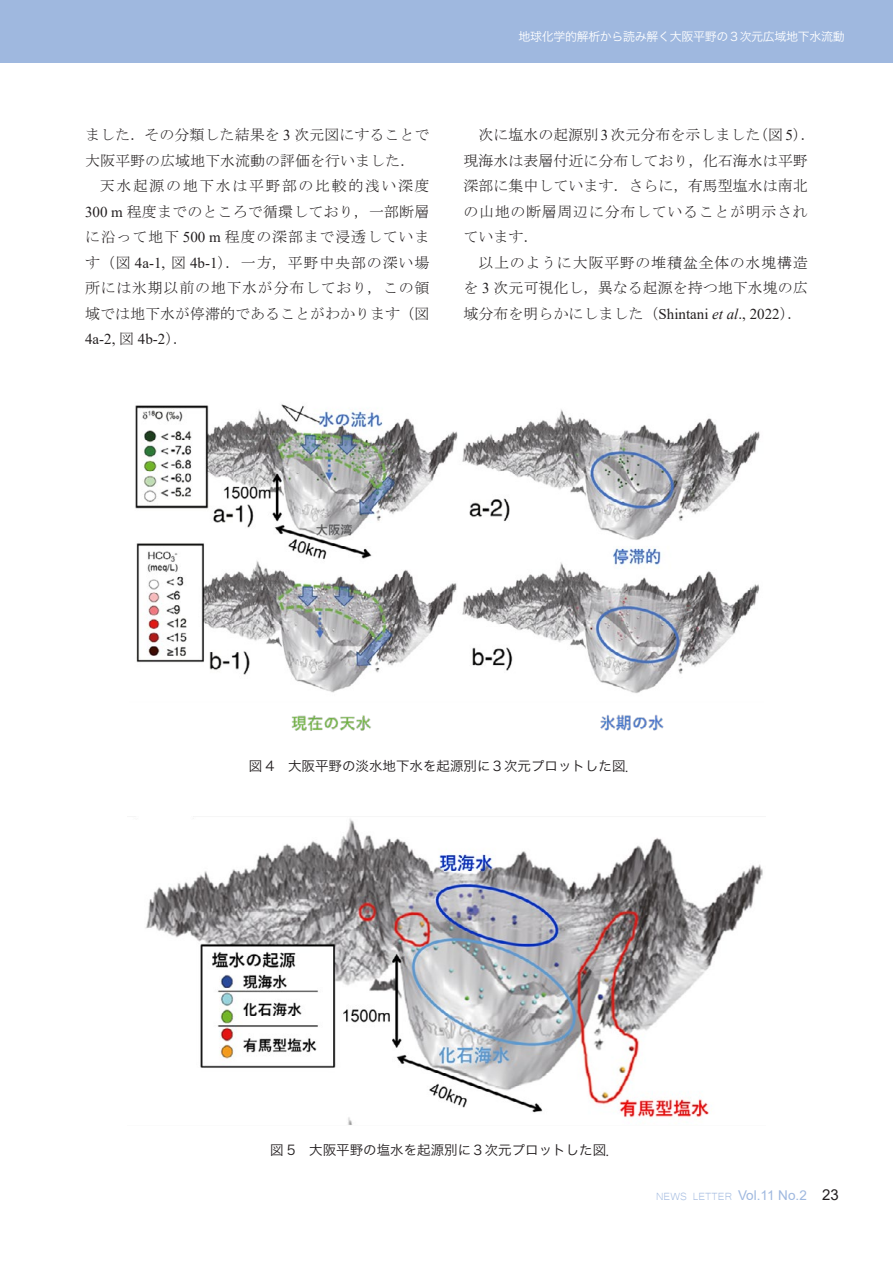
<style>
.page{position:relative;width:893px;height:1263px;background:#fff}
.page>*{position:absolute;margin:0;border:0;box-sizing:border-box;transform-origin:0 0}
.t1{font:15px/25.5px "MS Mincho";color:#231f20}
.t2{font:15px "MS Mincho";letter-spacing:.055em;color:#231f20}
.t3{font:15px "MS Mincho";letter-spacing:.05em;color:#231f20}
.t4{font:15px "MS Mincho";letter-spacing:.105em;color:#231f20}
.t5{font:15px "Times New Roman";color:#231f20}
.t6{font:13.5px "Hira Kaku Pro W3";color:#231f20}
.t7{font:13.5px "Microsoft Yi Baiti";color:#9fb8df}
.t8{font:12px "Hira Kaku Pro W3";letter-spacing:-.03em;color:#fff}
.s1{font-family:"Times New Roman"}
.s2{font-family:"MS Mincho"}
.s3{font-family:"Times New Roman";font-style:italic}
.s4{font-family:"Arial"}
.s5{font-family:"Arial";font-size:15px;color:#231f20}
</style>
<div class="page">
<div style="left:0;top:0;width:893px;height:63px;background:#9fb8df"></div>
<img style="left:135px;top:404px;width:625px;height:327px">
<img style="left:145px;top:816px;width:618px;height:309px">
<p class="t1" style="left:85px;top:122px;width:346px">ました．その分類した結果を <span class="s1">3</span> 次元図にすることで</p>
<p class="t1" style="left:85px;top:148px;width:331px">大阪平野の広域地下水流動の評価を行いました．</p>
<p class="t4" style="left:100px;top:179px;width:331px">天水起源の地下水は平野部の比較的浅い深度</p>
<p class="t1" style="left:85px;top:199px;width:346px"><span class="s1">300 m</span> 程度までのところで循環しており，一部断層</p>
<p class="t2" style="left:85px;top:230px;width:346px">に沿って地下 <span class="s1">500 m</span> 程度の深部まで浸透していま</p>
<p class="t2" style="left:85px;top:255px;width:346px">す（図 <span class="s1">4a-1,</span> 図 <span class="s1">4b-1</span>）．一方，平野中央部の深い場</p>
<p class="t3" style="left:85px;top:281px;width:346px">所には氷期以前の地下水が分布しており，この領</p>
<p class="t1" style="left:85px;top:301px;width:346px">域では地下水が停滞的であることがわかります（図</p>
<p class="t5" style="left:85px;top:329px;width:104px">4a-2, <span class="s2">図</span> 4b-2<span class="s2">）．</span></p>
<p class="t8" style="left:518px;top:26px;width:328px">地球化学的解析から読み解く大阪平野の３次元広域地下水流動</p>
<p class="t1" style="left:463px;top:122px;width:353px;text-indent:15px">次に塩水の起源別 <span class="s1">3</span> 次元分布を示しました（図 <span class="s1">5</span>）．現海水は表層付近に分布しており，化石海水は平野深部に集中しています．さらに，有馬型塩水は南北の山地の断層周辺に分布していることが明示されています．</p>
<p class="t1" style="left:463px;top:250px;width:346px;text-align:justify;text-indent:15px">以上のように大阪平野の堆積盆全体の水塊構造を <span class="s1">3</span> 次元可視化し，異なる起源を持つ地下水塊の広域分布を明らかにしました（<span class="s1">Shintani</span> <span class="s3">et al</span><span class="s1">., 2022</span>）．</p>
<p class="t6" style="left:249px;top:754px;width:392px">図 4　大阪平野の淡水地下水を起源別に３次元プロットした図．</p>
<p class="t6" style="left:270px;top:1138px;width:351px">図 5　大阪平野の塩水を起源別に３次元プロットした図．</p>
<p class="t7" style="left:656px;top:1188px;width:184px">NEWS LETTER <span class="s4">Vol.11 No.2</span> <span class="s5">23</span></p>
</div>
